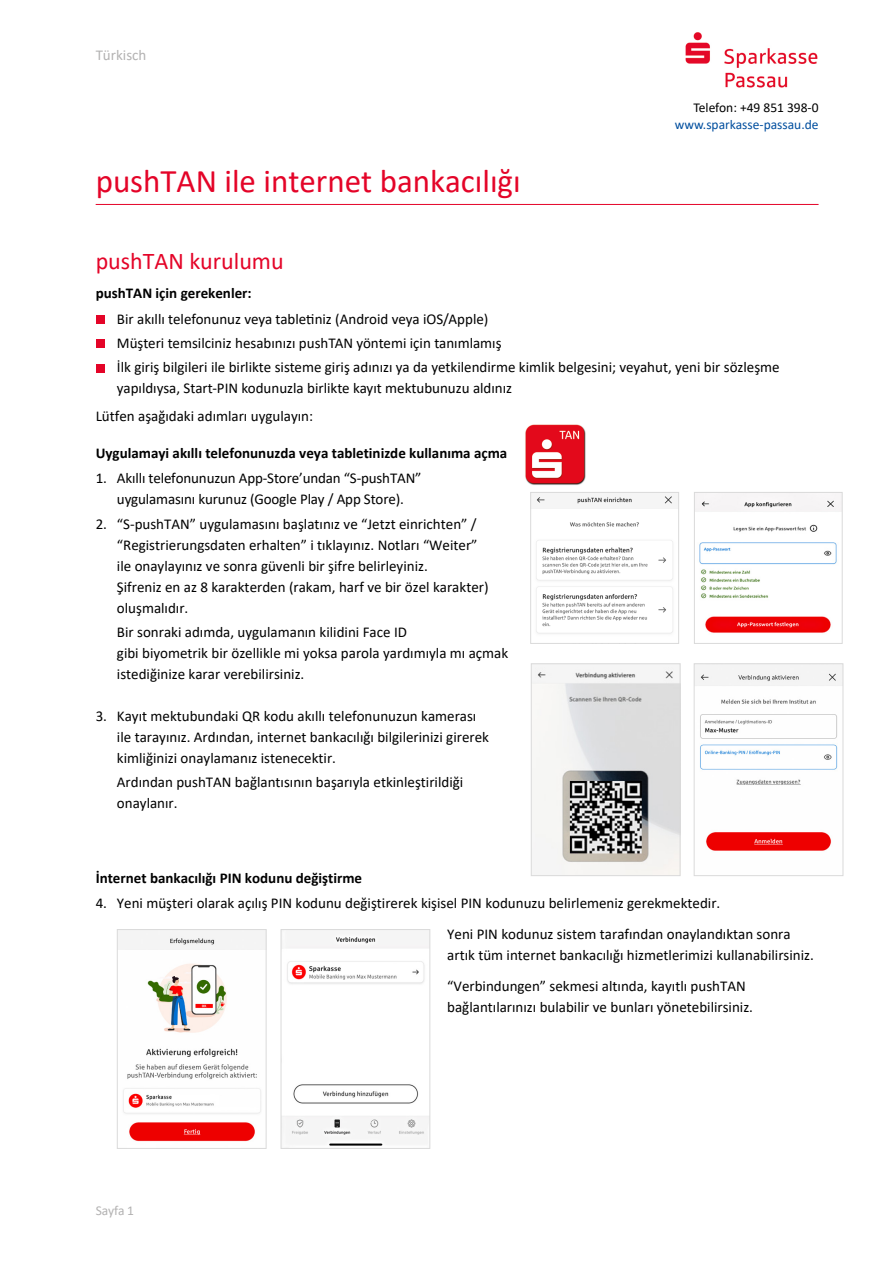
<style>
.page{position:relative;width:893px;height:1263px;background:#fff}
.page>*{position:absolute;margin:0;border:0;box-sizing:border-box;transform-origin:0 0}
.t1{font:33px "Calibri";color:#e40428}
.t2{font:24px "Calibri";color:#e40428}
.t3{font:15px/21px "Calibri";color:#000}
.t4{font:700 15px "Calibri";color:#000}
.t5{font:15px "Calibri";color:#b3b2b2}
.t6{font:13.5px "Calibri";color:#004e9e}
.t7{font:13.5px "Calibri";color:#000}
.t8{font:13.5px "Calibri";letter-spacing:-.01em;color:#b3b2b2}
</style>
<div class="page">
<hr style="left:96px;top:204px;width:723px;height:1px;background:#e40428">
<img style="left:685px;top:32px;width:133px;height:56px">
<div style="left:96px;top:315px;width:9px;height:9px;background:#e40428"></div>
<div style="left:96px;top:339px;width:9px;height:9px;background:#e40428"></div>
<div style="left:96px;top:364px;width:9px;height:9px;background:#e40428"></div>
<img style="left:525px;top:424px;width:61px;height:61px">
<img style="left:532px;top:496px;width:145px;height:138px">
<div style="left:530px;top:492px;width:149px;height:152px;border:1px solid #dadada"></div>
<img style="left:696px;top:494px;width:145px;height:139px">
<div style="left:694px;top:492px;width:149px;height:152px;border:1px solid #dadada"></div>
<img style="left:533px;top:667px;width:145px;height:207px">
<div style="left:531px;top:663px;width:149px;height:213px;border:1px solid #dadada"></div>
<img style="left:119px;top:931px;width:145px;height:211px">
<div style="left:117px;top:929px;width:149px;height:220px;border:1px solid #dadada"></div>
<img style="left:696px;top:665px;width:145px;height:186px">
<div style="left:694px;top:663px;width:149px;height:213px;border:1px solid #dadada"></div>
<img style="left:283px;top:937px;width:145px;height:209px">
<div style="left:281px;top:929px;width:149px;height:220px;border:1px solid #dadada"></div>
<p class="t5" style="left:96px;top:45px;width:52px">Türkisch</p>
<h1 class="t1" style="left:96px;top:158px;width:427px">pushTAN ile internet bankacılığı</h1>
<p class="t7" style="left:693px;top:98px;width:127px">Telefon: +49 851 398-0</p>
<p class="t6" style="left:675px;top:115px;width:145px">www.sparkasse-passau.de</p>
<h2 class="t2" style="left:96px;top:244px;width:190px">pushTAN kurulumu</h2>
<p class="t4" style="left:96px;top:283px;width:158px">pushTAN için gerekenler:</p>
<p class="t3" style="left:117px;top:306px;width:664px;line-height:24.5px">Bir akıllı telefonunuz veya tabletiniz (Android veya iOS/Apple)<br>Müşteri temsilciniz hesabınızı pushTAN yöntemi için tanımlamış<br>İlk giriş bilgileri ile birlikte sisteme giriş adınızı ya da yetkilendirme kimlik belgesini; veyahut, yeni bir sözleşme</p>
<p class="t3" style="left:96px;top:374px;width:418px;line-height:27.3px;text-indent:21px">yapıldıysa, Start-PIN kodunuzla birlikte kayıt mektubunuzu aldınız<br>Lütfen aşağıdaki adımları uygulayın:</p>
<p class="t4" style="left:96px;top:442px;width:413px">Uygulamayi akıllı telefonunuzda veya tabletinizde kullanıma açma</p>
<p class="t3" style="left:96px;top:467px;width:327px;text-align:center">1. Akıllı telefonunuzun App-Store’undan “S-pushTAN” uygulamasını kurunuz (Google Play / App Store).</p>
<p class="t3" style="left:117px;top:513px;width:373px;text-indent:-21px">2. “S-pushTAN” uygulamasını başlatınız ve “Jetzt einrichten” / “Registrierungsdaten erhalten” i tıklayınız. Notları “Weiter” ile onaylayınız ve sonra güvenli bir şifre belirleyiniz.<br>Şifreniz en az 8 karakterden (rakam, harf ve bir özel karakter) oluşmalıdır.</p>
<p class="t3" style="left:117px;top:621px;width:393px">Bir sonraki adımda, uygulamanın kilidini Face ID<br>gibi biyometrik bir özellikle mi yoksa parola yardımıyla mı açmak istediğinize karar verebilirsiniz.</p>
<p class="t3" style="left:117px;top:705px;width:374px;text-indent:-21px">3. Kayıt mektubundaki QR kodu akıllı telefonunuzun kamerası ile tarayınız. Ardından, internet bankacılığı bilgilerinizi girerek kimliğinizi onaylamanız istenecektir.</p>
<p class="t3" style="left:117px;top:771px;width:348px">Ardından pushTAN bağlantısının başarıyla etkinleştirildiği onaylanır.</p>
<p class="t4" style="left:96px;top:867px;width:268px">İnternet bankacılığı PIN kodunu değiştirme</p>
<p class="t3" style="left:447px;top:888px;width:345px;line-height:30.8px;text-indent:-352px">4. Yeni müşteri olarak açılış PIN kodunu değiştirerek kişisel PIN kodunuzu belirlemeniz gerekmektedir.<br>Yeni PIN kodunuz sistem tarafından onaylandıktan sonra</p>
<p class="t3" style="left:447px;top:939px;width:368px;line-height:30.8px">artık tüm internet bankacılığı hizmetlerimizi kullanabilirsiniz. “Verbindungen” sekmesi altında, kayıtlı pushTAN</p>
<p class="t3" style="left:447px;top:996px;width:307px">bağlantılarınızı bulabilir ve bunları yönetebilirsiniz.</p>
<p class="t8" style="left:96px;top:1201px;width:40px">Sayfa 1</p>
</div>
